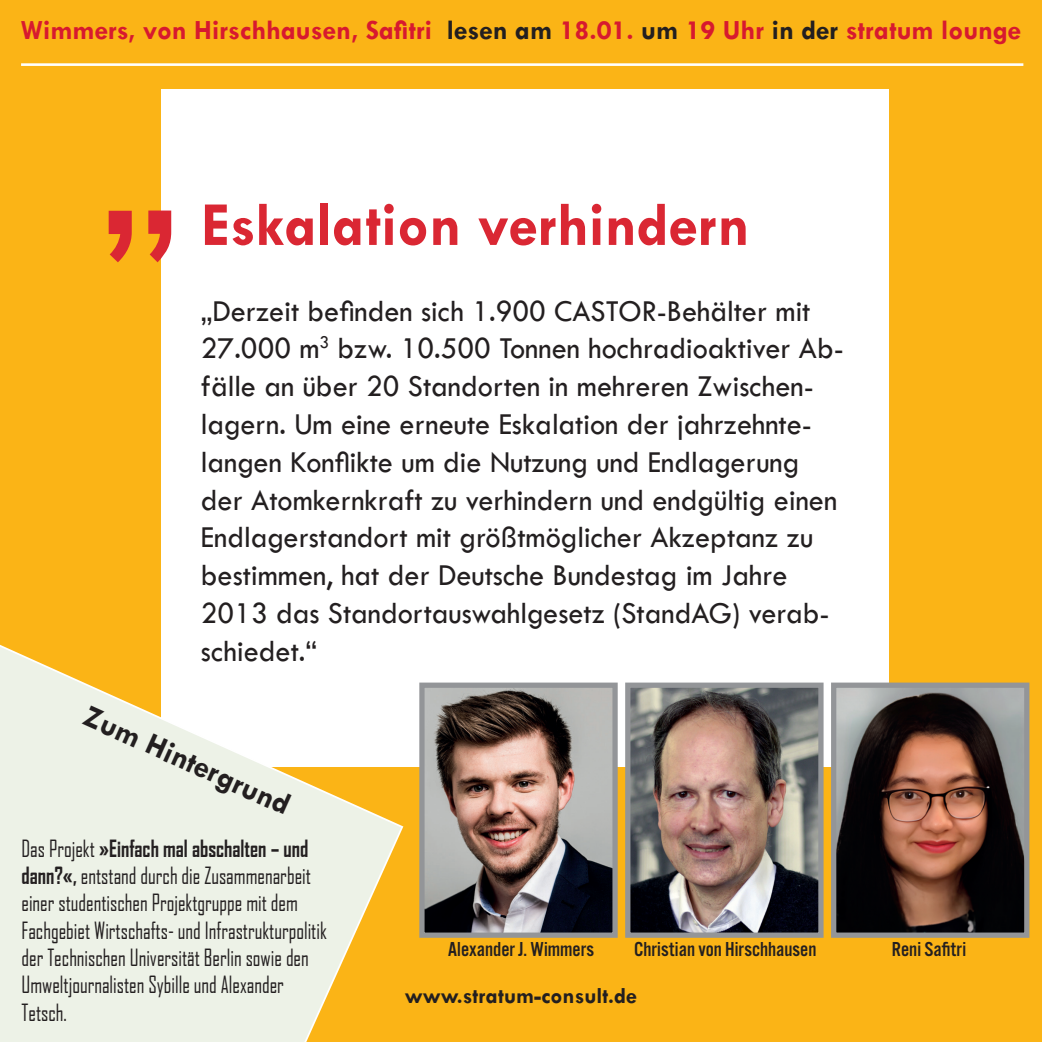
<style>
.page{position:relative;width:1042px;height:1042px;background:#fbb416}
.page>*{position:absolute;margin:0;border:0;box-sizing:border-box;transform-origin:0 0}
.t1{font:210px "Tw Cen";color:#da2733}
.t2{font:700 63px "Tw Cen";color:#da2733;scale:.96 1}
.t3{font:31.5px/37.8px "Tw Cen";color:#231f20;scale:.96 1}
.t4{font:700 31.5px "Tw Cen";color:#231f20}
.t5{font:700 28px "Tw Cen";color:#d7192f}
.t6{font:22.75px/27.3px "Agency FB";color:#231f20;scale:.89 1}
.t7{font:700 22.75px "Tw Cen";color:#231f20}
.t8{font:21px "Alternate Got No 3 D";color:#231f20}
.s1{color:#231f20}
.s2{font-weight:700}
</style>
<div class="page">
<hr style="left:21px;top:63px;width:1002px;height:3px;background:#fff">
<div style="left:161px;top:89px;width:728px;height:677px;background:#fff"></div>
<svg style="left:0;top:641px;width:404px;height:401px"></svg>
<img style="left:837px;top:688px;width:186px;height:244px">
<div style="left:831px;top:682px;width:198px;height:256px;border:5px solid #939598"></div>
<img style="left:425px;top:688px;width:187px;height:244px">
<div style="left:419px;top:682px;width:199px;height:256px;border:5px solid #939598"></div>
<img style="left:631px;top:688px;width:186px;height:244px">
<div style="left:625px;top:682px;width:198px;height:256px;border:5px solid #939598"></div>
<p class="t5" style="left:21px;top:13px;width:1002px">Wimmers, von Hirschhausen, Safitri <span class="s1">lesen am</span> 18.01. <span class="s1">um</span> 19 Uhr <span class="s1">in der</span> stratum lounge</p>
<p class="t1" style="left:99px;top:42px;width:82px">„</p>
<p class="t2" style="left:201px;top:187px;width:573px">Eskalation verhindern</p>
<p class="t3" style="left:201px;top:292px;width:671px">„Derzeit befinden sich 1.900 CASTOR-Behälter mit 27.000 m<sup>3</sup> bzw. 10.500 Tonnen hochradioaktiver Ab&shy;fälle an über 20 Standorten in mehreren Zwischen&shy;lagern. Um eine erneute Eskalation der jahrzehnte&shy;langen Konflikte um die Nutzung und Endlagerung der Atomkernkraft zu verhindern und endgültig einen Endlagerstandort mit größtmöglicher Akzeptanz zu bestimmen, hat der Deutsche Bundestag im Jahre 2013 das Standortauswahlgesetz (StandAG) verab&shy;schiedet.“</p>
<p class="t4" style="left:92px;top:697px;width:225px;rotate:24deg">Zum Hintergrund</p>
<p class="t6" style="left:21px;top:834px;width:344px">Das Projekt <span class="s2">»Einfach mal abschalten – und dann?«,</span> entstand durch die Zusammenarbeit einer studentischen Projektgruppe mit dem Fachgebiet Wirtschafts- und Infrastrukturpolitik der Technischen Universität Berlin sowie den Umweltjournalisten Sybille und Alexander Tetsch.</p>
<p class="t8" style="left:448px;top:938px;width:148px">Alexander J. Wimmers</p>
<p class="t8" style="left:634px;top:938px;width:184px">Christian von Hirschhausen</p>
<p class="t7" style="left:405px;top:982px;width:234px">www.stratum-consult.de</p>
<p class="t8" style="left:892px;top:938px;width:76px">Reni Safitri</p>
</div>
